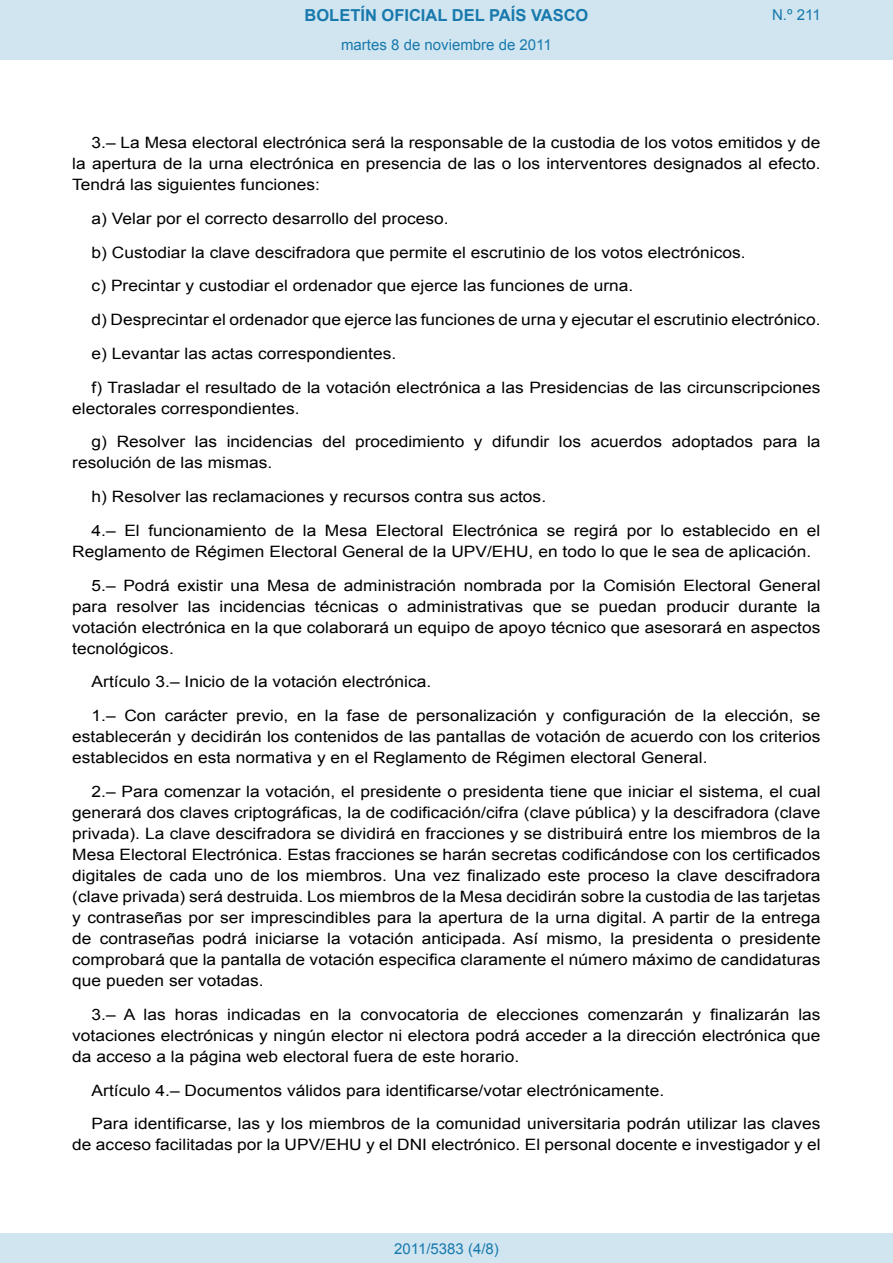
<style>
.page{position:relative;width:893px;height:1263px;background:#fff}
.page>*{position:absolute;margin:0;border:0;box-sizing:border-box;transform-origin:0 0}
.t1{font:700 16.5px "Arial";color:#1879ad}
.BOPVDetalle{font:15.6px/21px "Arial";color:#000;text-align:justify;scale:1.11 1}
.Paginacion_Centro{font:15px "Arial";color:#1879ad}
</style>
<div class="page">
<div style="left:0;top:0;width:893px;height:60px;background:#d0e5f0"></div>
<div style="left:0;top:1233px;width:893px;height:30px;background:#d0e5f0"></div>
<p class="t1" style="left:305px;top:4px;width:285px">BOLETÍN OFICIAL DEL PAÍS VASCO</p>
<p class="Paginacion_Centro" style="left:341px;top:35px;width:212px">martes 8 de noviembre de 2011</p>
<p class="Paginacion_Centro" style="left:772px;top:5px;width:50px">N.º 211</p>
<p class="BOPVDetalle" style="left:72px;top:132px;width:676px;text-indent:19px">3.– La Mesa electoral electrónica será la responsable de la custodia de los votos emitidos y de la apertura de la urna electrónica en presencia de las o los interventores designados al efecto.<br>Tendrá las siguientes funciones:</p>
<p class="BOPVDetalle" style="left:92px;top:208px;width:323px">a) Velar por el correcto desarrollo del proceso.</p>
<p class="BOPVDetalle" style="left:92px;top:242px;width:591px">b) Custodiar la clave descifradora que permite el escrutinio de los votos electrónicos.</p>
<p class="BOPVDetalle" style="left:92px;top:276px;width:489px">c) Precintar y custodiar el ordenador que ejerce las funciones de urna.</p>
<p class="BOPVDetalle" style="left:92px;top:309px;width:658px">d) Desprecintar el ordenador que ejerce las funciones de urna y ejecutar el escrutinio electrónico.</p>
<p class="BOPVDetalle" style="left:92px;top:343px;width:276px">e) Levantar las actas correspondientes.</p>
<p class="BOPVDetalle" style="left:72px;top:377px;width:676px;text-indent:19px">f) Trasladar el resultado de la votación electrónica a las Presidencias de las circunscripciones electorales correspondientes.</p>
<p class="BOPVDetalle" style="left:72px;top:432px;width:676px;text-indent:19px">g) Resolver las incidencias del procedimiento y difundir los acuerdos adoptados para la resolución de las mismas.</p>
<p class="BOPVDetalle" style="left:92px;top:486px;width:411px">h) Resolver las reclamaciones y recursos contra sus actos.</p>
<p class="BOPVDetalle" style="left:72px;top:520px;width:675px;text-indent:19px">4.– El funcionamiento de la Mesa Electoral Electrónica se regirá por lo establecido en el<br>Reglamento de Régimen Electoral General de la UPV/EHU, en todo lo que le sea de aplicación.</p>
<p class="BOPVDetalle" style="left:72px;top:575px;width:676px;text-indent:19px">5.– Podrá existir una Mesa de administración nombrada por la Comisión Electoral General para resolver las incidencias técnicas o administrativas que se puedan producir durante la votación electrónica en la que colaborará un equipo de apoyo técnico que asesorará en aspectos tecnológicos.</p>
<p class="BOPVDetalle" style="left:92px;top:672px;width:307px">Artículo 3.– Inicio de la votación electrónica.</p>
<p class="BOPVDetalle" style="left:72px;top:705px;width:676px;text-indent:19px">1.– Con carácter previo, en la fase de personalización y configuración de la elección, se establecerán y decidirán los contenidos de las pantallas de votación de acuerdo con los criterios establecidos en esta normativa y en el Reglamento de Régimen electoral General.</p>
<p class="BOPVDetalle" style="left:72px;top:781px;width:676px;text-indent:19px">2.– Para comenzar la votación, el presidente o presidenta tiene que iniciar el sistema, el cual generará dos claves criptográficas, la de codificación/cifra (clave pública) y la descifradora (clave privada). La clave descifradora se dividirá en fracciones y se distribuirá entre los miembros de la Mesa Electoral Electrónica. Estas fracciones se harán secretas codificándose con los certificados digitales de cada uno de los miembros. Una vez finalizado este proceso la clave descifradora (clave privada) será destruida. Los miembros de la Mesa decidirán sobre la custodia de las tarjetas y contraseñas por ser imprescindibles para la apertura de la urna digital. A partir de la entrega de contraseñas podrá iniciarse la votación anticipada. Así mismo, la presidenta o presidente comprobará que la pantalla de votación especifica claramente el número máximo de candidaturas que pueden ser votadas.</p>
<p class="BOPVDetalle" style="left:72px;top:1004px;width:676px;text-indent:19px">3.– A las horas indicadas en la convocatoria de elecciones comenzarán y finalizarán las votaciones electrónicas y ningún elector ni electora podrá acceder a la dirección electrónica que da acceso a la página web electoral fuera de este horario.</p>
<p class="BOPVDetalle" style="left:92px;top:1080px;width:517px">Artículo 4.– Documentos válidos para identificarse/votar electrónicamente.</p>
<p class="BOPVDetalle" style="left:72px;top:1113px;width:676px;text-align:right">Para identificarse, las y los miembros de la comunidad universitaria podrán utilizar las claves de acceso facilitadas por la UPV/EHU y el DNI electrónico. El personal docente e investigador y el</p>
<p class="Paginacion_Centro" style="left:394px;top:1238px;width:106px">2011/5383 (4/8)</p>
</div>
